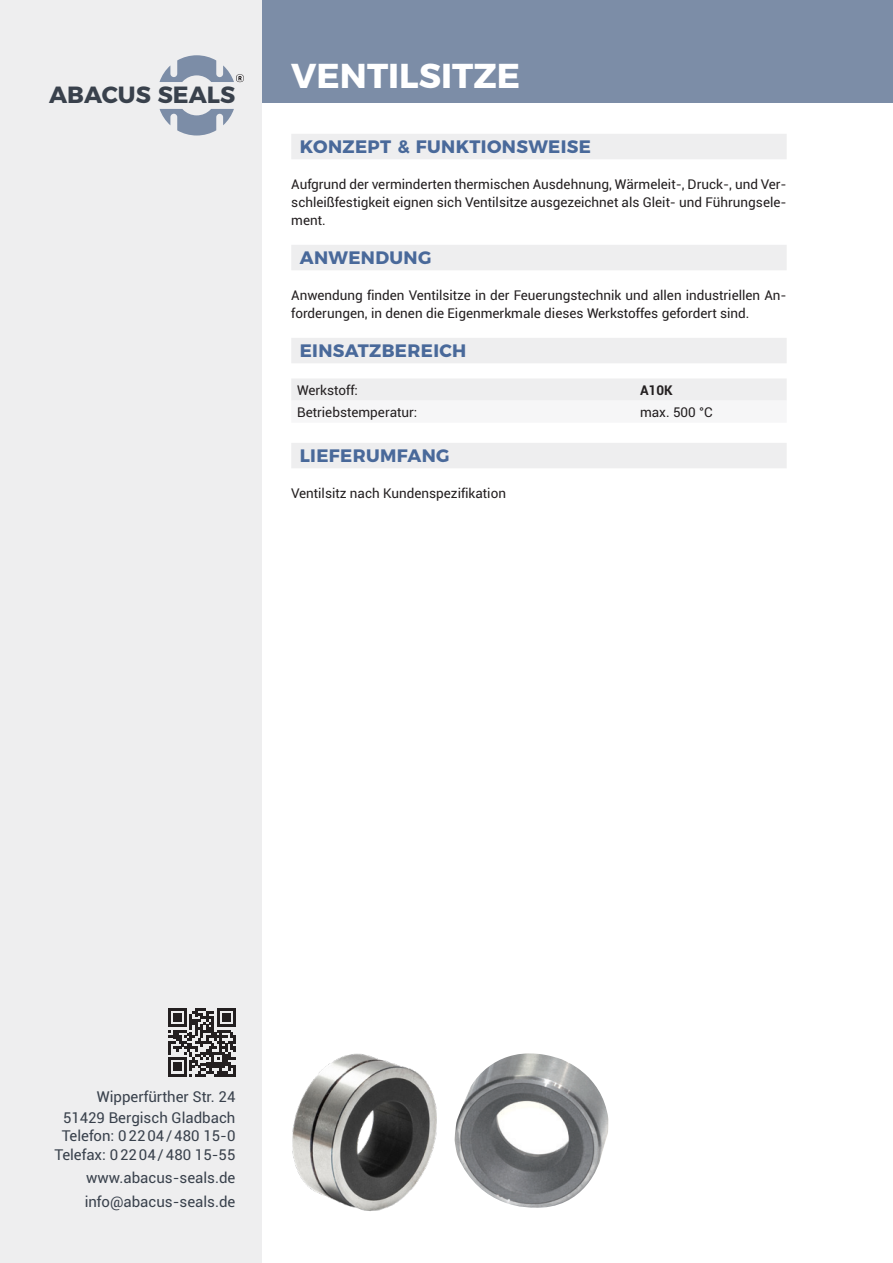
<style>
.page{position:relative;width:893px;height:1263px;background:#fff}
.page>*{position:absolute;margin:0;border:0;box-sizing:border-box;transform-origin:0 0}
.Kapitel{font:700 34.5px "Montserrat";color:#fff}
.t1{font:700 23.4px "Montserrat";color:#39414c}
.Überschrift{font:700 18px "Montserrat";letter-spacing:.02em;color:#49699a}
.t2{font:15px/21px "Roboto";color:#39414c;text-align:right}
.Text{font:13.5px/18px "Roboto";color:#231f20;text-align:justify}
.t3{font:700 13.5px "Roboto";color:#231f20}
</style>
<div class="page">
<div style="left:262px;top:0;width:631px;height:103px;background:#7c8da7"></div>
<div style="left:0;top:0;width:262px;height:1263px;background:#eeeeef"></div>
<svg style="left:159px;top:55px;width:85px;height:80px"></svg>
<svg style="left:168px;top:1008px;width:68px;height:68px"></svg>
<div style="left:291px;top:134px;width:496px;height:25px;background:#eeeeef"></div>
<div style="left:291px;top:245px;width:496px;height:25px;background:#eeeeef"></div>
<div style="left:291px;top:338px;width:496px;height:25px;background:#eeeeef"></div>
<div style="left:291px;top:443px;width:496px;height:25px;background:#eeeeef"></div>
<div style="left:291px;top:379px;width:496px;height:22px;background:#eeeeef"></div>
<img style="left:454px;top:1053px;width:154px;height:155px">
<img style="left:292px;top:1053px;width:145px;height:158px">
<h2 class="t1" style="left:49px;top:76px;width:188px">ABACUS SEALS</h2>
<p class="Kapitel" style="left:291px;top:47px;width:230px">VENTILSITZE</p>
<p class="Überschrift" style="left:300px;top:132px;width:293px">KONZEPT &amp; FUNKTIONSWEISE</p>
<p class="Text" style="left:291px;top:175px;width:497px">Aufgrund der verminderten thermischen Ausdehnung, Wärmeleit-, Druck-, und Ver&shy;schleißfestigkeit eignen sich Ventilsitze ausgezeichnet als Gleit- und Führungsele&shy;ment.</p>
<p class="Überschrift" style="left:300px;top:243px;width:133px">ANWENDUNG</p>
<p class="Text" style="left:291px;top:286px;width:497px">Anwendung finden Ventilsitze in der Feuerungstechnik und allen industriellen An&shy;forderungen, in denen die Eigenmerkmale dieses Werkstoffes gefordert sind.</p>
<p class="Überschrift" style="left:300px;top:336px;width:168px">EINSATZBEREICH</p>
<p class="Text" style="left:297px;top:380px;width:62px">Werkstoff:</p>
<p class="t3" style="left:640px;top:380px;width:34px">A10K</p>
<p class="Text" style="left:297px;top:402px;width:121px">Betriebstemperatur:</p>
<p class="Text" style="left:640px;top:402px;width:74px">max. 500 °C</p>
<p class="Überschrift" style="left:300px;top:441px;width:151px">LIEFERUMFANG</p>
<p class="Text" style="left:291px;top:484px;width:216px">Ventilsitz nach Kundenspezifikation</p>
<p class="t2" style="left:63px;top:1085px;width:174px">Wipperfürther Str. 24<br>51429 Bergisch Gladbach</p>
<p class="t2" style="left:55px;top:1126px;width:182px;line-height:18.8px;text-align:center">Telefon: 02204/480 15-0<br>Telefax: 02204/480 15-55</p>
<p class="t2" style="left:85px;top:1166px;width:152px;line-height:23.2px;text-align:left">www.abacus-seals.de info@abacus-seals.de</p>
</div>
